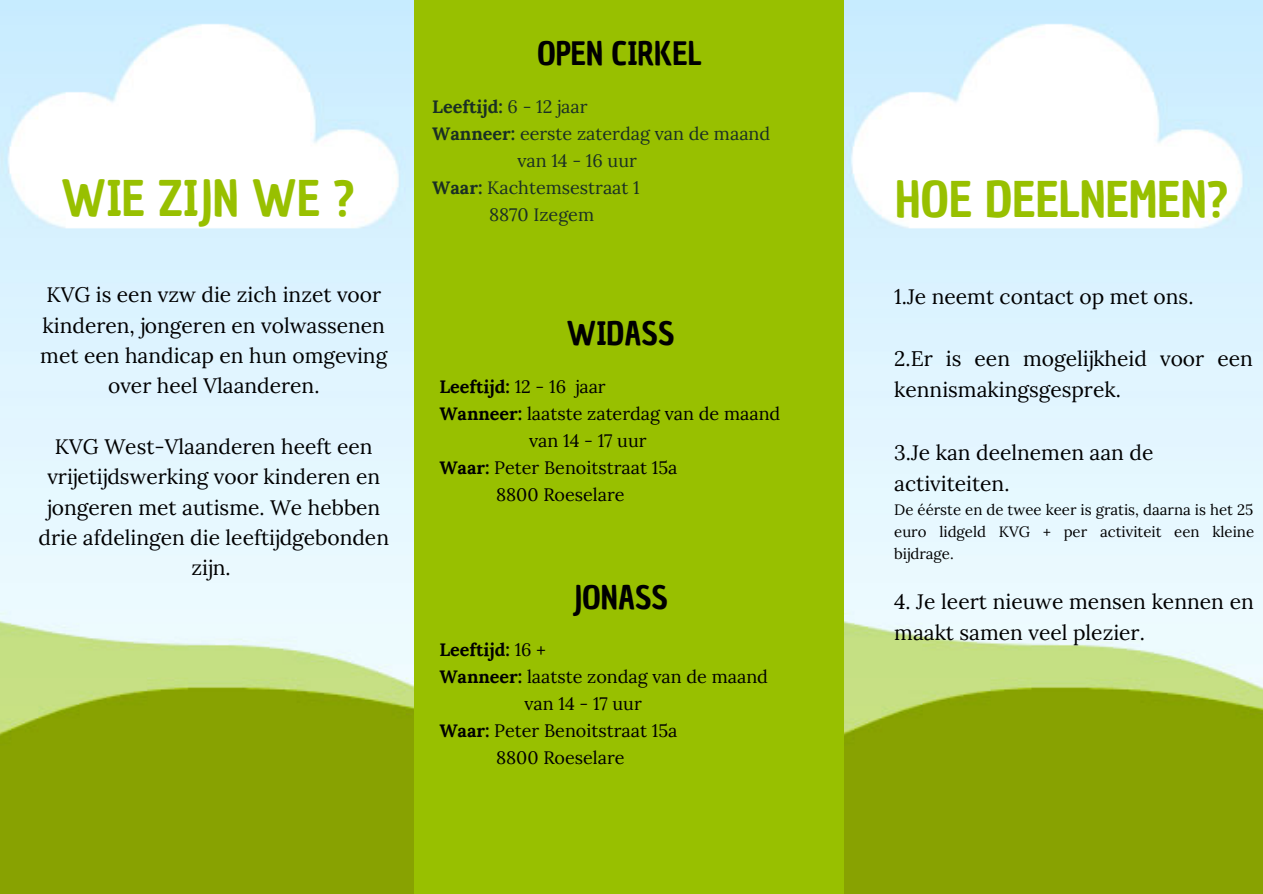
<style>
.page{position:relative;width:1263px;height:894px;background:#fff}
.page>*{position:absolute;margin:0;border:0;box-sizing:border-box;transform-origin:0 0}
.t1{font:48px "Chau Philomene One";color:#98c000}
.t2{font:31.5px "Chau Philomene One";color:#000}
.t3{font:21px/30.3px "Lora";color:#000}
.t4{font:18px "Lora";color:#000}
.t5{font:18px "Lora";color:#1a2f24}
.t6{font:700 18px "Lora";color:#000}
.t7{font:700 18px "Lora";color:#1a2f24}
.t8{font:15px/21.6px "Lora";color:#000;text-align:justify}
.s1{font-weight:400}
.s2{font-weight:700}
</style>
<div class="page">
<img style="left:0;top:0;width:414px;height:893px">
<img style="left:844px;top:0;width:419px;height:893px">
<div style="left:414px;top:0;width:430px;height:893px;background:#98c000"></div>
<p class="t1" style="left:61px;top:166px;width:295px">WIE ZIJN WE ?</p>
<p class="t3" style="left:40px;top:279px;width:349px;text-align:center">KVG is een vzw die zich inzet voor kinderen, jongeren en volwassenen met een handicap en hun omgeving over heel Vlaanderen.</p>
<p class="t3" style="left:39px;top:431px;width:352px;text-align:center">KVG West-Vlaanderen heeft een vrijetijdswerking voor kinderen en jongeren met autisme. We hebben drie afdelingen die leeftijdgebonden zijn.</p>
<p class="t2" style="left:537px;top:33px;width:166px">OPEN CIRKEL</p>
<p class="t7" style="left:432px;top:95px;width:157px">Leeftijd: <span class="s1">6 - 12 jaar</span></p>
<p class="t5" style="left:432px;top:122px;width:340px"><span class="s2">Wanneer:</span> eerste zaterdag van de maand</p>
<p class="t5" style="left:517px;top:148px;width:121px">van 14 - 16 uur</p>
<p class="t5" style="left:432px;top:175px;width:209px"><span class="s2">Waar:</span> Kachtemsestraat 1</p>
<p class="t5" style="left:489px;top:202px;width:107px">8870 Izegem</p>
<p class="t2" style="left:567px;top:312px;width:109px">WIDASS</p>
<p class="t6" style="left:439px;top:375px;width:168px">Leeftijd: <span class="s1">12 - 16 jaar</span></p>
<p class="t4" style="left:439px;top:402px;width:343px"><span class="s2">Wanneer:</span> laatste zaterdag van de maand</p>
<p class="t4" style="left:529px;top:429px;width:119px">van 14 - 17 uur</p>
<p class="t4" style="left:439px;top:455px;width:240px"><span class="s2">Waar:</span> Peter Benoitstraat 15a</p>
<p class="t4" style="left:496px;top:482px;width:130px">8800 Roeselare</p>
<p class="t2" style="left:573px;top:576px;width:96px">JONASS</p>
<p class="t6" style="left:439px;top:638px;width:108px">Leeftijd: <span class="s1">16 +</span></p>
<p class="t4" style="left:439px;top:664px;width:330px"><span class="s2">Wanneer:</span> laatste zondag van de maand</p>
<p class="t4" style="left:524px;top:691px;width:119px">van 14 - 17 uur</p>
<p class="t4" style="left:439px;top:718px;width:240px"><span class="s2">Waar:</span> Peter Benoitstraat 15a</p>
<p class="t4" style="left:496px;top:745px;width:130px">8800 Roeselare</p>
<p class="t1" style="left:895px;top:167px;width:334px">HOE DEELNEMEN?</p>
<p class="t3" style="left:894px;top:281px;width:301px">1.Je neemt contact op met ons.</p>
<p class="t3" style="left:894px;top:343px;width:360px;line-height:31px">2.Er is een mogelijkheid voor een kennismakingsgesprek.</p>
<p class="t3" style="left:894px;top:436px;width:261px;line-height:31px">3.Je kan deelnemen aan de activiteiten.</p>
<p class="t8" style="left:894px;top:498px;width:361px">De éérste en de twee keer is gratis, daarna is het 25 euro lidgeld KVG + per activiteit een kleine bijdrage.</p>
<p class="t3" style="left:894px;top:585px;width:361px;line-height:31px">4. Je leert nieuwe mensen kennen en maakt samen veel plezier.</p>
</div>
